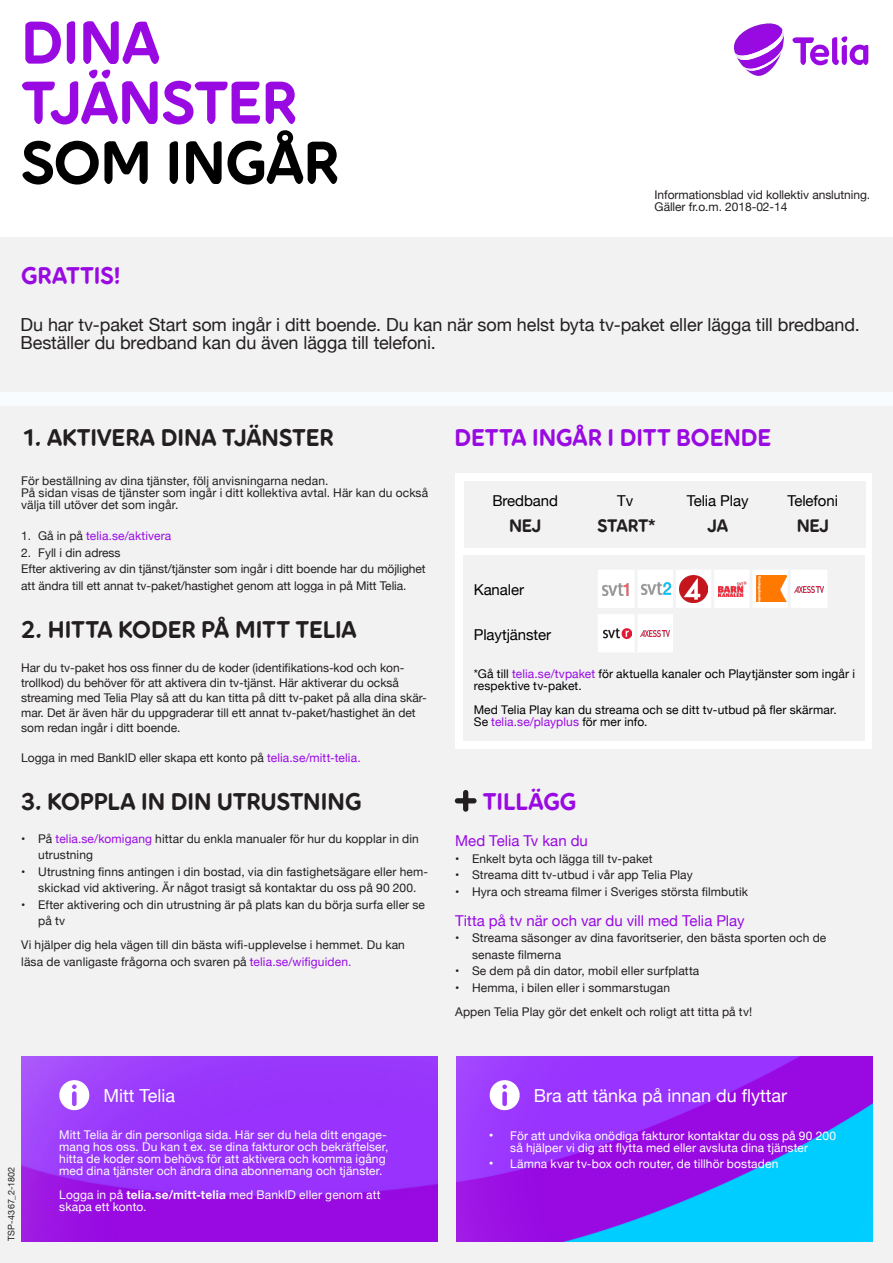
<style>
.page{position:relative;width:893px;height:1263px;background:#fff}
.page>*{position:absolute;margin:0;border:0;box-sizing:border-box;transform-origin:0 0}
.Telia_Headline_-_50{font:60px "Pebble";letter-spacing:-.01em;color:#990ae3}
.Telia_Headline_-_50-2{font:60px "Pebble";letter-spacing:-.005em;color:#000}
.Telia_Headline_-_50-3{font:24px "Pebble";color:#231f20}
.t1{font:24px "Pebble";color:#990ae3}
.t2{font:18px/18px "Helvetica Neue";letter-spacing:-.005em;color:#231f20}
.Telia_BODY_COPY_-_9{font:18px "Helvetica Neue";color:#fff}
.t3{font:18px "Pebble";letter-spacing:-.01em;color:#231f20}
.t4{font:15px "Helvetica Neue";color:#990ae3}
.t5{font:15px "Helvetica Neue";letter-spacing:-.005em;color:#000}
.t6{font:12px/16.5px "Helvetica Neue";letter-spacing:.005em;color:#231f20}
.t7{font:12px/12px "Helvetica Neue";letter-spacing:.01em;color:#fcfcfc}
.t8{font:12px/12px "Helvetica Neue";letter-spacing:.01em;color:#fff;text-align:center}
.t9{font:12px/12px "Helvetica Neue";letter-spacing:.01em;color:#000}
.t10{font:12px "Helvetica Neue";letter-spacing:.01em;color:#990ae3}
.t11{font:9px "Helvetica Neue";letter-spacing:.02em;color:#231f20}
.s1{color:#231f20}
.s2{color:#990ae3}
.s3{color:#000}
.s4{font-weight:700}
.s5{font-size:13.5px}
</style>
<div class="page">
<div style="left:0;top:238px;width:893px;height:1025px;background:#f2f2f2"></div>
<img style="left:456px;top:1057px;width:416px;height:185px">
<svg style="left:488px;top:1079px;width:33px;height:33px"></svg>
<svg style="left:792px;top:36px;width:76px;height:29px"></svg>
<svg style="left:734px;top:23px;width:50px;height:53px"></svg>
<div style="left:0;top:392px;width:893px;height:14px;background:#f9fcfe"></div>
<div style="left:455px;top:473px;width:417px;height:276px;background:#fff"></div>
<img style="left:21px;top:1057px;width:417px;height:185px">
<svg style="left:58px;top:1079px;width:33px;height:33px"></svg>
<div style="left:463px;top:555px;width:402px;height:185px;background:#f2f2f2"></div>
<div style="left:598px;top:570px;width:229px;height:38px;background:#fff"></div>
<hr style="left:635px;top:570px;width:3px;height:38px;background:#f2f3f4">
<hr style="left:673px;top:570px;width:3px;height:38px;background:#f2f3f4">
<hr style="left:711px;top:570px;width:3px;height:38px;background:#f2f3f4">
<hr style="left:749px;top:570px;width:3px;height:38px;background:#f2f3f4">
<hr style="left:788px;top:570px;width:3px;height:38px;background:#f2f3f4">
<img style="left:680px;top:575px;width:27px;height:28px">
<img style="left:602px;top:584px;width:28px;height:11px">
<img style="left:641px;top:583px;width:30px;height:12px">
<img style="left:719px;top:582px;width:27px;height:14px">
<img style="left:757px;top:575px;width:29px;height:27px">
<img style="left:794px;top:587px;width:30px;height:5px">
<div style="left:598px;top:615px;width:75px;height:37px;background:#fff"></div>
<hr style="left:635px;top:614px;width:3px;height:38px;background:#f2f3f4">
<img style="left:603px;top:626px;width:28px;height:15px">
<img style="left:640px;top:631px;width:29px;height:5px">
<svg style="left:455px;top:790px;width:22px;height:22px"></svg>
<div style="left:464px;top:481px;width:402px;height:67px;background:#f2f2f2"></div>
<p class="Telia_Headline_-_50" style="left:21px;top:5px;width:140px">DINA</p>
<p class="Telia_Headline_-_50" style="left:21px;top:65px;width:277px">TJÄNSTER</p>
<p class="Telia_Headline_-_50-2" style="left:21px;top:125px;width:319px">SOM INGÅR</p>
<p class="t1" style="left:21px;top:261px;width:101px">GRATTIS!</p>
<p class="t6" style="left:655px;top:189px;width:217px;line-height:12px">Informationsblad vid kollektiv anslutning.<br>Gäller fr.o.m. 2018-02-14</p>
<p class="t2" style="left:21px;top:317px;width:841px">Du har tv-paket Start som ingår i ditt boende. Du kan när som helst byta tv-paket eller lägga till bredband.<br>Beställer du bredband kan du även lägga till telefoni.</p>
<p class="Telia_Headline_-_50-3" style="left:22px;top:423px;width:313px">1. AKTIVERA DINA TJÄNSTER</p>
<p class="t6" style="left:21px;top:473px;width:309px">För beställning av dina tjänster, följ anvisningarna nedan.</p>
<p class="t6" style="left:21px;top:487px;width:408px;line-height:12px">På sidan visas de tjänster som ingår i ditt kollektiva avtal. Här kan du också välja till utöver det som ingår.</p>
<p class="t10" style="left:21px;top:527px;width:152px"><span class="s1">1. Gå in på</span> telia.se/aktivera</p>
<p class="t6" style="left:21px;top:545px;width:101px">2. Fyll i din adress</p>
<p class="t6" style="left:21px;top:561px;width:406px">Efter aktivering av din tjänst/tjänster som ingår i ditt boende har du möjlighet att ändra till ett annat tv-paket/hastighet genom att logga in på Mitt Telia.</p>
<p class="Telia_Headline_-_50-3" style="left:21px;top:615px;width:337px">2. HITTA KODER PÅ MITT TELIA</p>
<p class="t6" style="left:21px;top:661px;width:407px;line-height:15px">Har du tv-paket hos oss finner du de koder (identifikations-kod och kon&shy;trollkod) du behöver för att aktivera din tv-tjänst. Här aktiverar du också streaming med Telia Play så att du kan titta på ditt tv-paket på alla dina skär&shy;mar. Det är även här du uppgraderar till ett annat tv-paket/hastighet än det som redan ingår i ditt boende.</p>
<p class="t6" style="left:21px;top:750px;width:341px">Logga in med BankID eller skapa ett konto på <span class="s2">telia.se/mitt-telia.</span></p>
<p class="Telia_Headline_-_50-3" style="left:21px;top:786px;width:342px">3. KOPPLA IN DIN UTRUSTNING</p>
<p class="t6" style="left:38px;top:831px;width:382px;text-indent:-17px">• På <span class="s2">telia.se/komigang</span> hittar du enkla manualer för hur du kopplar in din utrustning</p>
<p class="t6" style="left:21px;top:864px;width:408px;text-align:center">• Utrustning finns antingen i din bostad, via din fastighetsägare eller hem&shy;skickad vid aktivering. Är något trasigt så kontaktar du oss på 90 200.</p>
<p class="t6" style="left:38px;top:897px;width:388px;text-indent:-17px">• Efter aktivering och din utrustning är på plats kan du börja surfa eller se på tv</p>
<p class="t6" style="left:21px;top:937px;width:385px">Vi hjälper dig hela vägen till din bästa wifi-upplevelse i hemmet. Du kan läsa de vanligaste frågorna och svaren på <span class="s2">telia.se/wifiguiden.</span></p>
<p class="t1" style="left:454px;top:423px;width:318px">DETTA INGÅR I DITT BOENDE</p>
<p class="t5" style="left:617px;top:490px;width:18px">Tv</p>
<p class="t5" style="left:687px;top:490px;width:63px">Telia Play</p>
<p class="t5" style="left:787px;top:490px;width:52px">Telefoni</p>
<p class="t3" style="left:797px;top:514px;width:34px">NEJ</p>
<p class="t5" style="left:492px;top:490px;width:67px">Bredband</p>
<p class="t3" style="left:509px;top:515px;width:34px">NEJ</p>
<p class="t3" style="left:597px;top:514px;width:59px">START*</p>
<p class="t3" style="left:707px;top:514px;width:22px">JA</p>
<p class="t5" style="left:474px;top:579px;width:52px">Kanaler</p>
<p class="t5" style="left:474px;top:623px;width:79px">Playtjänster</p>
<p class="t9" style="left:474px;top:668px;width:383px">*Gå till <span class="s2">telia.se/tvpaket</span> för aktuella kanaler och Playtjänster som ingår i respektive tv-paket.</p>
<p class="t9" style="left:474px;top:704px;width:364px">Med Telia Play kan du streama och se ditt tv-utbud på fler skärmar.</p>
<p class="t10" style="left:474px;top:713px;width:175px"><span class="s3">Se</span> telia.se/playplus <span class="s3">för mer info.</span></p>
<p class="t1" style="left:483px;top:787px;width:95px">TILLÄGG</p>
<p class="t4" style="left:455px;top:830px;width:134px">Med Telia Tv kan du</p>
<p class="t6" style="left:455px;top:851px;width:199px">• Enkelt byta och lägga till tv-paket</p>
<p class="t6" style="left:455px;top:867px;width:239px">• Streama ditt tv-utbud i vår app Telia Play</p>
<p class="t6" style="left:455px;top:884px;width:294px">• Hyra och streama filmer i Sveriges största filmbutik</p>
<p class="t4" style="left:455px;top:909px;width:291px">Titta på tv när och var du vill med Telia Play</p>
<p class="t6" style="left:472px;top:930px;width:356px;text-indent:-17px">• Streama säsonger av dina favoritserier, den bästa sporten och de senaste filmerna</p>
<p class="t6" style="left:455px;top:963px;width:246px">• Se dem på din dator, mobil eller surfplatta</p>
<p class="t6" style="left:455px;top:980px;width:217px">• Hemma, i bilen eller i sommarstugan</p>
<p class="t6" style="left:455px;top:1004px;width:299px">Appen Telia Play gör det enkelt och roligt att titta på tv!</p>
<p class="t11" style="left:5px;top:1241px;width:75px;rotate:-90deg">TSP-4367_2-1802</p>
<p class="Telia_BODY_COPY_-_9" style="left:103px;top:1082px;width:73px">Mitt Telia</p>
<p class="t7" style="left:59px;top:1129px;width:331px">Mitt Telia är din personliga sida. Här ser du hela ditt engage&shy;mang hos oss. Du kan t ex. se dina fakturor och bekräftelser, hitta de koder som behövs för att aktivera och komma igång med dina tjänster och ändra dina abonnemang och tjänster.</p>
<p class="t7" style="left:59px;top:1189px;width:323px">Logga in på <span class="s4">telia.se/mitt-telia</span> med BankID eller genom att skapa ett konto.</p>
<p class="Telia_BODY_COPY_-_9" style="left:534px;top:1082px;width:255px">Bra att tänka på innan du flyttar</p>
<p class="t8" style="left:489px;top:1130px;width:349px"><span class="s5">•</span> För att undvika onödiga fakturor kontaktar du oss på 90 200 så hjälper vi dig att flytta med eller avsluta dina tjänster</p>
<p class="t8" style="left:489px;top:1158px;width:291px"><span class="s5">•</span> Lämna kvar tv-box och router, de tillhör bostaden</p>
</div>
